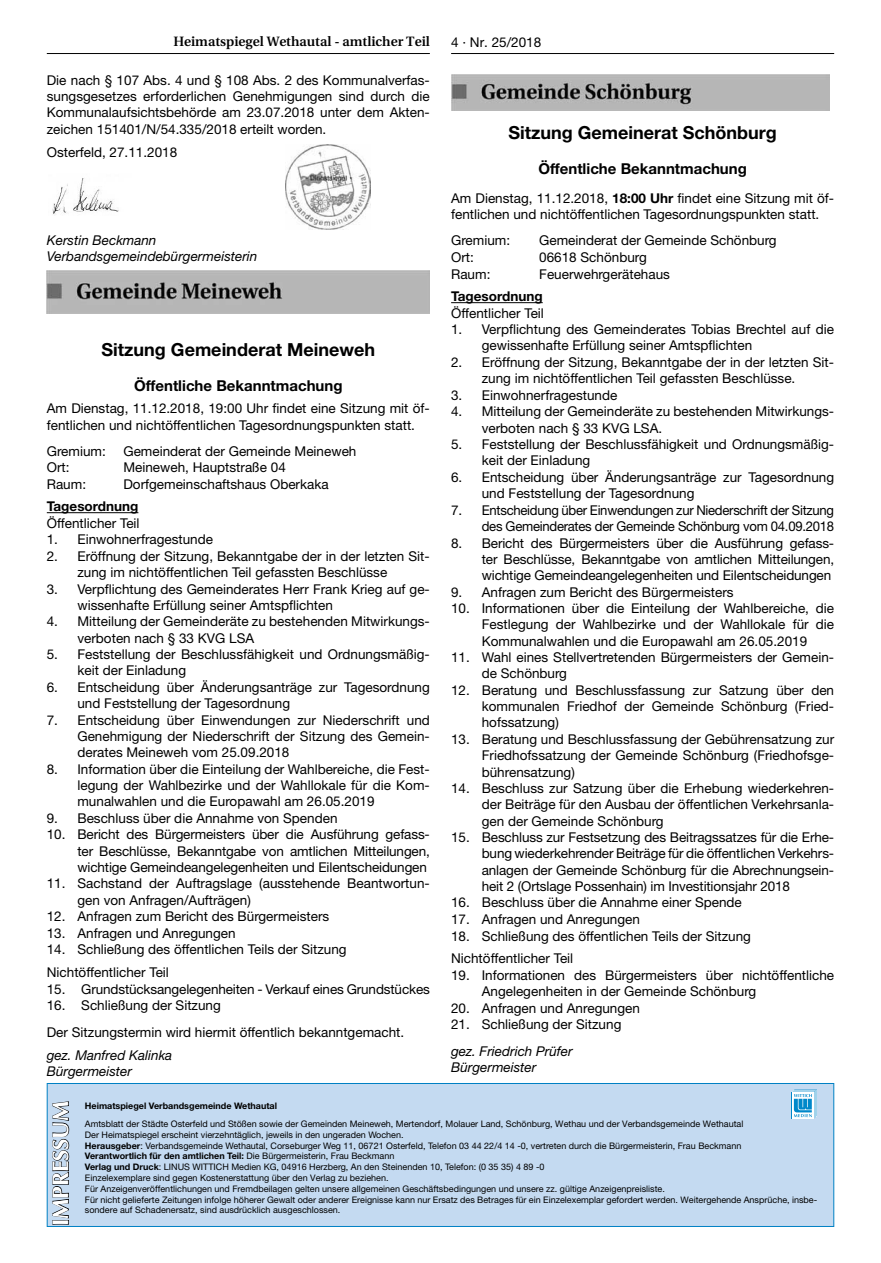
<style>
.page{position:relative;width:881px;height:1263px;background:#fff}
.page>*{position:absolute;margin:0;border:0;box-sizing:border-box;transform-origin:0 0}
.t1{font:700 22.5px "Optima LT";color:#fff}
.t2{font:700 18px "Helvetica Neue LT";color:#000}
.t3{font:700 15px "Helvetica Neue LT";color:#000}
.t4{font:13.5px/16.2px "Helvetica Neue LT";color:#000}
.t5{font:italic 13.5px/16.2px "Helvetica Neue LT";color:#000}
.t6{font:13.5px/16.2px "Helvetica Neue LT";letter-spacing:-.02em;color:#000;text-align:right}
.t7{font:600 13.5px "Utopia";color:#000}
.t8{font:700 13.5px "Helvetica Neue LT";color:#000}
.t9{font:9px/10.8px "Helvetica Neue LT";color:#000}
.t10{font:700 9px "Helvetica Neue LT";color:#000}
.s1{font-weight:700}
</style>
<div class="page">
<hr style="left:451px;top:53px;width:382px;height:1px;background:#000">
<hr style="left:47px;top:53px;width:382px;height:1px;background:#000">
<img style="left:52px;top:178px;width:67px;height:36px">
<img style="left:47px;top:270px;width:382px;height:43px">
<hr style="left:47px;top:512px;width:91px;height:1px;background:#000">
<img style="left:451px;top:74px;width:378px;height:37px">
<hr style="left:451px;top:302px;width:91px;height:1px;background:#000">
<img style="left:285px;top:145px;width:85px;height:85px">
<div style="left:47px;top:1083px;width:786px;height:144px;background:#c4daf1;border:1px solid #0080c4"></div>
<svg style="left:52px;top:1101px;width:18px;height:124px"></svg>
<svg style="left:791px;top:1092px;width:22px;height:27px"></svg>
<svg style="left:792px;top:1089px;width:24px;height:29px"></svg>
<p class="t7" style="left:173px;top:34px;width:258px">Heimatspiegel Wethautal - amtlicher Teil</p>
<p class="t4" style="left:451px;top:34px;width:92px">4 · Nr. 25/2018</p>
<p class="t4" style="left:47px;top:72px;width:384px;text-align:justify">Die nach § 107 Abs. 4 und § 108 Abs. 2 des Kommunalverfas&shy;sungsgesetzes erforderlichen Genehmigungen sind durch die Kommunalaufsichtsbehörde am 23.07.2018 unter dem Akten&shy;zeichen 151401/N/54.335/2018 erteilt worden.</p>
<p class="t4" style="left:47px;top:143px;width:132px">Osterfeld, 27.11.2018</p>
<h2 class="t2" style="left:508px;top:121px;width:270px">Sitzung Gemeinerat Schönburg</h2>
<p class="t3" style="left:538px;top:159px;width:210px">Öffentliche Bekanntmachung</p>
<p class="t4" style="left:451px;top:190px;width:384px">Am Dienstag, 11.12.2018, <span class="s1">18:00 Uhr</span> findet eine Sitzung mit öf&shy;fentlichen und nichtöffentlichen Tagesordnungspunkten statt.</p>
<p class="t4" style="left:451px;top:232px;width:61px">Gremium:</p>
<p class="t4" style="left:539px;top:232px;width:239px">Gemeinderat der Gemeinde Schönburg</p>
<p class="t4" style="left:451px;top:249px;width:24px">Ort:</p>
<p class="t4" style="left:539px;top:249px;width:109px">06618 Schönburg</p>
<p class="t4" style="left:451px;top:266px;width:41px">Raum:</p>
<p class="t4" style="left:539px;top:266px;width:132px">Feuerwehrgerätehaus</p>
<p class="t8" style="left:451px;top:288px;width:93px">Tagesordnung</p>
<p class="t4" style="left:451px;top:304px;width:94px">Öffentlicher Teil</p>
<p class="t4" style="left:481px;top:321px;width:354px;text-indent:-31px">1. Verpflichtung des Gemeinderates Tobias Brechtel auf die gewissenhafte Erfüllung seiner Amtspflichten</p>
<p class="t4" style="left:481px;top:354px;width:354px;text-indent:-31px">2. Eröffnung der Sitzung, Bekanntgabe der in der letzten Sit&shy;zung im nichtöffentlichen Teil gefassten Beschlüsse.</p>
<p class="t4" style="left:451px;top:387px;width:168px">3. Einwohnerfragestunde</p>
<p class="t4" style="left:481px;top:403px;width:354px;text-indent:-31px">4. Mitteilung der Gemeinderäte zu bestehenden Mitwirkungs&shy;verboten nach § 33 KVG LSA.</p>
<p class="t4" style="left:481px;top:436px;width:354px;text-indent:-31px">5. Feststellung der Beschlussfähigkeit und Ordnungsmäßig&shy;keit der Einladung</p>
<p class="t4" style="left:481px;top:469px;width:354px;text-indent:-31px">6. Entscheidung über Änderungsanträge zur Tagesordnung und Feststellung der Tagesordnung</p>
<p class="t6" style="left:451px;top:502px;width:384px">7. Entscheidung über Einwendungen zur Niederschrift der Sitzung des Gemeinderates der Gemeinde Schönburg vom 04.09.2018</p>
<p class="t4" style="left:481px;top:534px;width:354px;text-align:justify;text-indent:-31px">8. Bericht des Bürgermeisters über die Ausführung gefass&shy;ter Beschlüsse, Bekanntgabe von amtlichen Mitteilungen, wichtige Gemeindeangelegenheiten und Eilentscheidungen</p>
<p class="t4" style="left:451px;top:583px;width:284px">9. Anfragen zum Bericht des Bürgermeisters</p>
<p class="t4" style="left:481px;top:600px;width:354px;text-align:justify;text-indent:-31px">10. Informationen über die Einteilung der Wahlbereiche, die Festlegung der Wahlbezirke und der Wahllokale für die Kommunalwahlen und die Europawahl am 26.05.2019</p>
<p class="t4" style="left:481px;top:649px;width:354px;text-indent:-31px">11. Wahl eines Stellvertretenden Bürgermeisters der Gemein&shy;de Schönburg</p>
<p class="t4" style="left:481px;top:682px;width:354px;text-align:justify;text-indent:-31px">12. Beratung und Beschlussfassung zur Satzung über den kommunalen Friedhof der Gemeinde Schönburg (Fried&shy;hofssatzung)</p>
<p class="t4" style="left:481px;top:731px;width:354px;text-align:justify;text-indent:-31px">13. Beratung und Beschlussfassung der Gebührensatzung zur Friedhofssatzung der Gemeinde Schönburg (Friedhofsge&shy;bührensatzung)</p>
<p class="t4" style="left:481px;top:780px;width:354px;text-align:justify;text-indent:-31px">14. Beschluss zur Satzung über die Erhebung wiederkehren&shy;der Beiträge für den Ausbau der öffentlichen Verkehrsanla&shy;gen der Gemeinde Schönburg</p>
<p class="t4" style="left:481px;top:829px;width:354px;text-align:justify;text-indent:-31px">15. Beschluss zur Festsetzung des Beitragssatzes für die Erhe&shy;bung wiederkehrender Beiträge für die öffentlichen Verkehrs&shy;anlagen der Gemeinde Schönburg für die Abrechnungsein&shy;heit 2 (Ortslage Possenhain) im Investitionsjahr 2018</p>
<p class="t4" style="left:451px;top:894px;width:292px">16. Beschluss über die Annahme einer Spende</p>
<p class="t4" style="left:451px;top:911px;width:190px">17. Anfragen und Anregungen</p>
<p class="t4" style="left:451px;top:924px;width:301px;line-height:22.6px">18. Schließung des öffentlichen Teils der Sitzung<br>Nichtöffentlicher Teil</p>
<p class="t4" style="left:481px;top:967px;width:354px;text-indent:-31px">19. Informationen des Bürgermeisters über nichtöffentliche<br>Angelegenheiten in der Gemeinde Schönburg</p>
<p class="t4" style="left:451px;top:999px;width:190px">20. Anfragen und Anregungen</p>
<p class="t4" style="left:451px;top:1016px;width:172px">21. Schließung der Sitzung</p>
<p class="t5" style="left:451px;top:1042px;width:123px">gez. Friedrich Prüfer<br>Bürgermeister</p>
<p class="t5" style="left:47px;top:232px;width:212px">Kerstin Beckmann<br>Verbandsgemeindebürgermeisterin</p>
<h2 class="t2" style="left:101px;top:338px;width:275px">Sitzung Gemeinderat Meineweh</h2>
<p class="t3" style="left:134px;top:376px;width:210px">Öffentliche Bekanntmachung</p>
<p class="t4" style="left:47px;top:400px;width:384px">Am Dienstag, 11.12.2018, 19:00 Uhr findet eine Sitzung mit öf&shy;fentlichen und nichtöffentlichen Tagesordnungspunkten statt.</p>
<p class="t4" style="left:47px;top:442px;width:61px">Gremium:</p>
<p class="t4" style="left:123px;top:442px;width:234px">Gemeinderat der Gemeinde Meineweh</p>
<p class="t4" style="left:47px;top:459px;width:24px">Ort:</p>
<p class="t4" style="left:123px;top:459px;width:164px">Meineweh, Hauptstraße 04</p>
<p class="t4" style="left:47px;top:476px;width:41px">Raum:</p>
<p class="t4" style="left:123px;top:476px;width:207px">Dorfgemeinschaftshaus Oberkaka</p>
<p class="t8" style="left:47px;top:498px;width:93px">Tagesordnung</p>
<p class="t4" style="left:47px;top:514px;width:94px">Öffentlicher Teil</p>
<p class="t4" style="left:47px;top:531px;width:168px">1. Einwohnerfragestunde</p>
<p class="t4" style="left:77px;top:548px;width:354px;text-indent:-31px">2. Eröffnung der Sitzung, Bekanntgabe der in der letzten Sit&shy;zung im nichtöffentlichen Teil gefassten Beschlüsse</p>
<p class="t4" style="left:77px;top:580px;width:354px;text-indent:-31px">3. Verpflichtung des Gemeinderates Herr Frank Krieg auf ge&shy;wissenhafte Erfüllung seiner Amtspflichten</p>
<p class="t4" style="left:77px;top:613px;width:354px;text-indent:-31px">4. Mitteilung der Gemeinderäte zu bestehenden Mitwirkungs&shy;verboten nach § 33 KVG LSA</p>
<p class="t4" style="left:77px;top:646px;width:354px;text-indent:-31px">5. Feststellung der Beschlussfähigkeit und Ordnungsmäßig&shy;keit der Einladung</p>
<p class="t4" style="left:77px;top:679px;width:354px;text-indent:-31px">6. Entscheidung über Änderungsanträge zur Tagesordnung und Feststellung der Tagesordnung</p>
<p class="t4" style="left:77px;top:712px;width:354px;text-align:justify;text-indent:-31px">7. Entscheidung über Einwendungen zur Niederschrift und Genehmigung der Niederschrift der Sitzung des Gemein&shy;derates Meineweh vom 25.09.2018</p>
<p class="t4" style="left:77px;top:761px;width:354px;text-align:justify;text-indent:-31px">8. Information über die Einteilung der Wahlbereiche, die Fest&shy;legung der Wahlbezirke und der Wahllokale für die Kom&shy;munalwahlen und die Europawahl am 26.05.2019</p>
<p class="t4" style="left:47px;top:810px;width:292px">9. Beschluss über die Annahme von Spenden</p>
<p class="t4" style="left:77px;top:826px;width:354px;text-align:justify;text-indent:-31px">10. Bericht des Bürgermeisters über die Ausführung gefass&shy;ter Beschlüsse, Bekanntgabe von amtlichen Mitteilungen, wichtige Gemeindeangelegenheiten und Eilentscheidungen</p>
<p class="t4" style="left:77px;top:875px;width:354px;text-indent:-31px">11. Sachstand der Auftragslage (ausstehende Beantwortun&shy;gen von Anfragen/Aufträgen)</p>
<p class="t4" style="left:47px;top:908px;width:284px">12. Anfragen zum Bericht des Bürgermeisters</p>
<p class="t4" style="left:47px;top:925px;width:190px">13. Anfragen und Anregungen</p>
<p class="t4" style="left:47px;top:938px;width:301px;line-height:22.6px">14. Schließung des öffentlichen Teils der Sitzung<br>Nichtöffentlicher Teil</p>
<p class="t4" style="left:47px;top:980px;width:384px">15. Grundstücksangelegenheiten - Verkauf eines Grundstückes</p>
<p class="t4" style="left:47px;top:992px;width:359px;line-height:26.2px">16. Schließung der Sitzung<br>Der Sitzungstermin wird hiermit öffentlich bekanntgemacht.</p>
<p class="t5" style="left:47px;top:1046px;width:127px">gez. Manfred Kalinka<br>Bürgermeister</p>
<h1 class="t1" style="left:48px;top:1226px;width:127px;rotate:-90deg">IMPRESSUM</h1>
<p class="t10" style="left:85px;top:1100px;width:193px">Heimatspiegel Verbandsgemeinde Wethautal</p>
<p class="t9" style="left:85px;top:1118px;width:733px">Amtsblatt der Städte Osterfeld und Stößen sowie der Gemeinden Meineweh, Mertendorf, Molauer Land, Schönburg, Wethau und der Verbandsgemeinde Wethautal<br>Der Heimatspiegel erscheint vierzehntäglich, jeweils in den ungeraden Wochen.<br><span class="s1">Herausgeber</span>: Verbandsgemeinde Wethautal, Corseburger Weg 11, 06721 Osterfeld, Telefon 03 44 22/4 14 -0, vertreten durch die Bürgermeisterin, Frau Beckmann<br><span class="s1">Verantwortlich für den amtlichen Teil:</span> Die Bürgermeisterin, Frau Beckmann<br><span class="s1">Verlag und Druck</span>: LINUS WITTICH Medien KG, 04916 Herzberg, An den Steinenden 10, Telefon: (0 35 35) 4 89 -0<br>Einzelexemplare sind gegen Kostenerstattung über den Verlag zu beziehen.<br>Für Anzeigenveröffentlichungen und Fremdbeilagen gelten unsere allgemeinen Geschäftsbedingungen und unsere zz. gültige Anzeigenpreisliste.<br>Für nicht gelieferte Zeitungen infolge höherer Gewalt oder anderer Ereignisse kann nur Ersatz des Betrages für ein Einzelexemplar gefordert werden. Weitergehende Ansprüche, insbe&shy;sondere auf Schadenersatz, sind ausdrücklich ausgeschlossen.</p>
</div>
